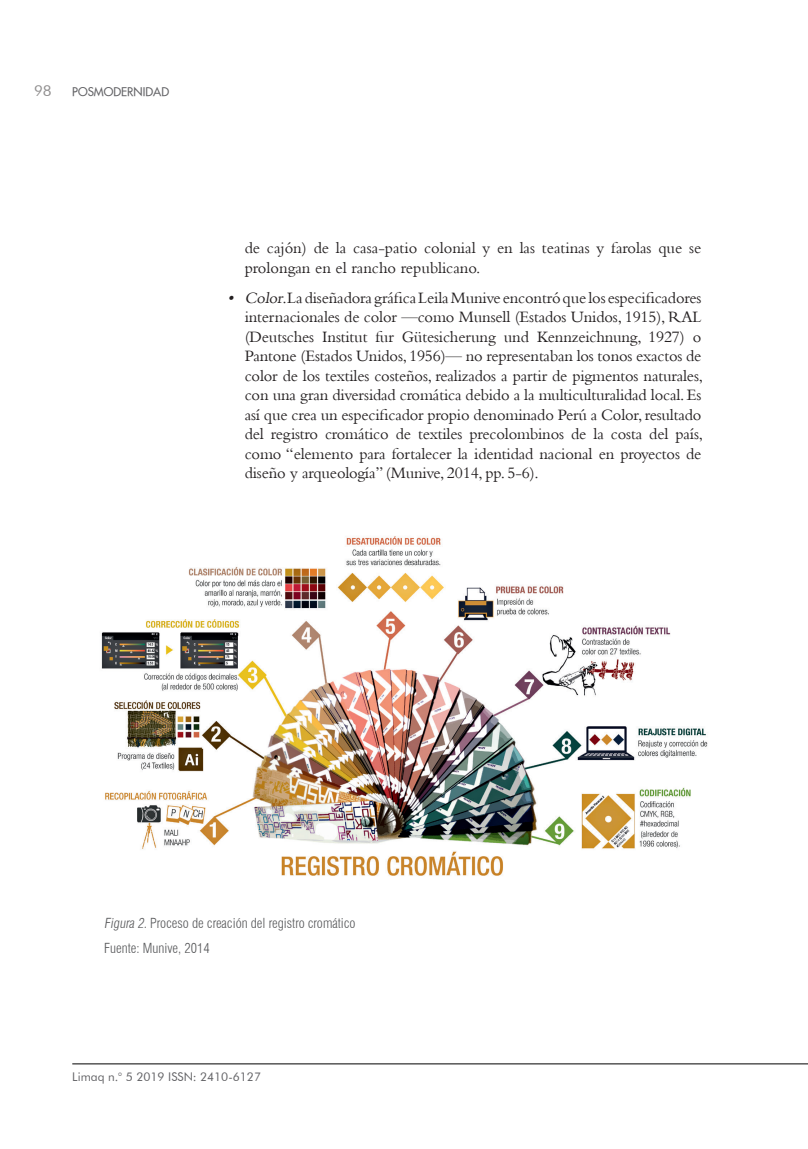
<style>
.page{position:relative;width:808px;height:1149px;background:#fff}
.page>*{position:absolute;margin:0;border:0;box-sizing:border-box;transform-origin:0 0}
.ITEM_1{font:16.5px/19.5px "Bembo";color:#231f20}
.t1{font:15px "Futura BT";color:#231f20}
.FIGURAS_TEXT{font:300 condensed 13.5px "Swiss 721 BT";color:#57585a}
.t2{font:12px "Futura BT";color:#636366}
.t3{font:12px "Fusi Normal";color:#636366}
.s1{font-style:italic}
</style>
<div class="page">
<hr style="left:72px;top:1063px;width:736px;height:1px;background:#000">
<img style="left:101px;top:536px;width:607px;height:340px">
<p class="t1" style="left:34px;top:81px;width:19px">98</p>
<p class="t3" style="left:72px;top:84px;width:98px">POSMODERNIDAD</p>
<p class="ITEM_1" style="left:245px;top:238px;width:458px">de cajón) de la casa-patio colonial y en las teatinas y farolas que se prolongan en el rancho republicano.</p>
<p class="ITEM_1" style="left:245px;top:287px;width:460px;text-align:justify;text-indent:-17px"><span class="s1">• Color</span>.La diseñadora gráfica Leila Munive encontró que los especificadores internacionales de color —como Munsell (Estados Unidos, 1915), RAL (Deutsches Institut fur Gütesicherung und Kennzeichnung, 1927) o Pantone (Estados Unidos, 1956)— no representaban los tonos exactos de color de los textiles costeños, realizados a partir de pigmentos naturales, con una gran diversidad cromática debido a la multiculturalidad local. Es así que crea un especificador propio denominado Perú a Color, resultado del registro cromático de textiles precolombinos de la costa del país, como “elemento para fortalecer la identidad nacional en proyectos de diseño y arqueología” (Munive, 2014, pp. 5-6).</p>
<p class="FIGURAS_TEXT" style="left:104px;top:914px;width:253px"><span class="s1">Figura 2.</span>Proceso de creación del registro cromático</p>
<p class="FIGURAS_TEXT" style="left:104px;top:939px;width:107px">Fuente: Munive, 2014</p>
<p class="t2" style="left:72px;top:1069px;width:190px">Limaq n.° 5 2019 ISSN: 2410-6127</p>
</div>
